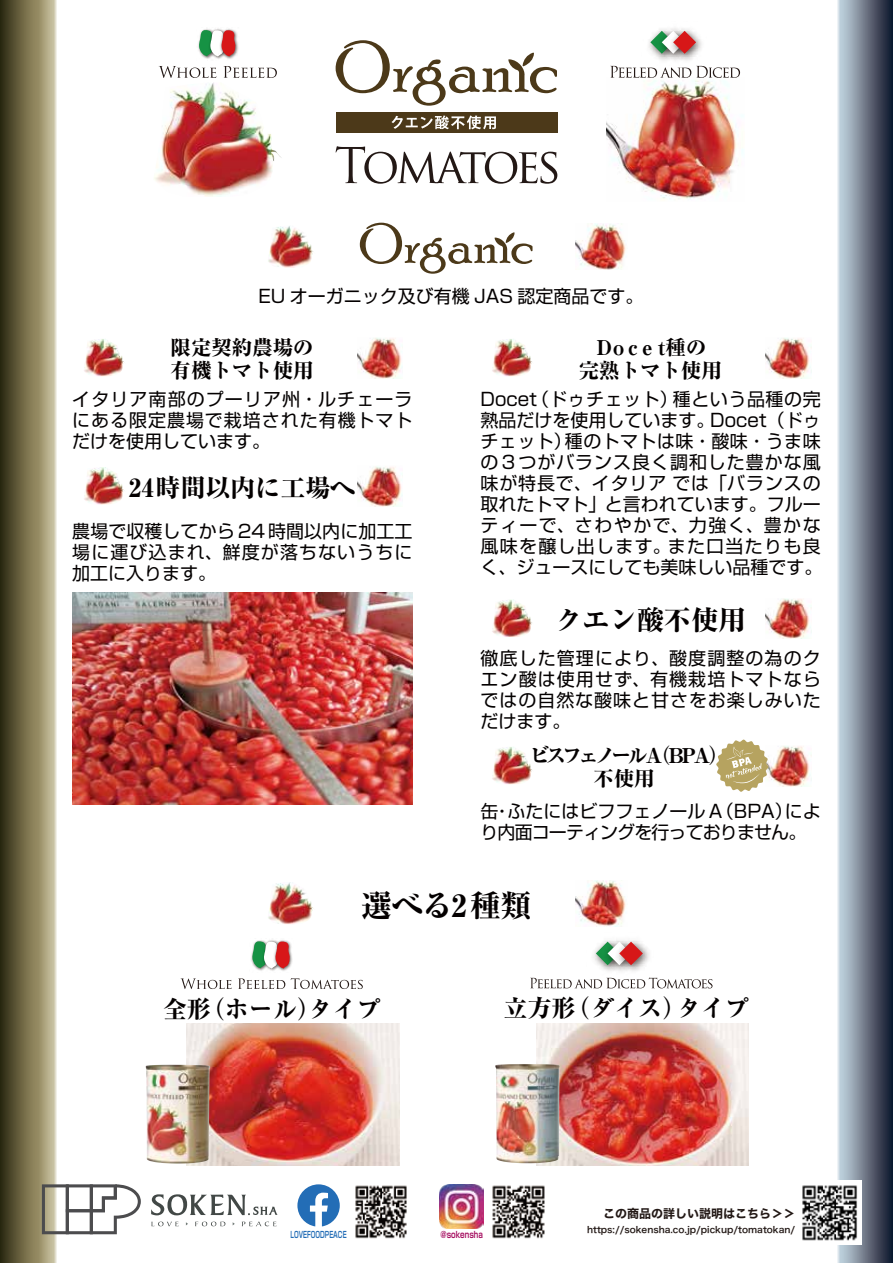
<style>
.page{position:relative;width:893px;height:1263px;background:#fff}
.page>*{position:absolute;margin:0;border:0;box-sizing:border-box;transform-origin:0 0}
.t1{font:800 30.6px "Ryumin Pro";color:#040000}
.t2{font:800 27.15px "Ryumin Pro";color:#040000}
.t3{font:800 24.9px "Ryumin Pro";color:#040000}
.t4{font:800 24.15px "Ryumin Pro";color:#040000}
.t5{font:800 20.4px/23.2px "Ryumin Pro";color:#040000}
.t6{font:800 20.4px/23.2px "Ryumin Pro";letter-spacing:-.2em;color:#040000;text-align:center}
.t7{font:18px/21px "Shin Go Pro";letter-spacing:.055em;color:#040000;text-align:justify}
.t8{font:18px/21px "Shin Go Pro";letter-spacing:-.05em;color:#040000}
.t9{font:18px "Shin Go Pro";color:#040000}
.t10{font:12px "Hiragino Sans W7";color:#221815}
.t11{font:9px "Hiragino Sans W6";color:#221815}
.t12{font:700 9px "Shin Go Pro De";color:#236db6;scale:.64 1}
.t13{font:700 9px "Shin Go Pro De";color:#a40b5e;scale:.8 1}
</style>
<div class="page">
<svg style="left:0;top:0;width:57px;height:1263px;background:#7e7756"></svg>
<svg style="left:837px;top:0;width:56px;height:1263px;background:#6e7888"></svg>
<svg style="left:151px;top:1221px;width:28px;height:5px"></svg>
<svg style="left:195px;top:1221px;width:30px;height:5px"></svg>
<svg style="left:242px;top:1221px;width:35px;height:5px"></svg>
<svg style="left:151px;top:1194px;width:127px;height:21px"></svg>
<svg style="left:42px;top:1184px;width:99px;height:50px"></svg>
<img style="left:440px;top:1184px;width:44px;height:44px">
<img style="left:492px;top:1185px;width:53px;height:54px">
<svg style="left:297px;top:1184px;width:43px;height:42px"></svg>
<img style="left:355px;top:1185px;width:52px;height:54px">
<img style="left:802px;top:1180px;width:59px;height:64px">
<div style="left:336px;top:112px;width:221px;height:21px;background:#4c3919"></div>
<svg style="left:391px;top:115px;width:105px;height:14px"></svg>
<svg style="left:336px;top:40px;width:221px;height:66px"></svg>
<svg style="left:336px;top:146px;width:221px;height:38px"></svg>
<img style="left:606px;top:80px;width:137px;height:120px">
<img style="left:654px;top:29px;width:10px;height:32px">
<img style="left:664px;top:28px;width:38px;height:38px">
<svg style="left:650px;top:31px;width:46px;height:23px"></svg>
<svg style="left:610px;top:66px;width:130px;height:12px"></svg>
<svg style="left:159px;top:66px;width:57px;height:12px"></svg>
<svg style="left:224px;top:66px;width:53px;height:12px"></svg>
<img style="left:154px;top:82px;width:128px;height:115px">
<img style="left:198px;top:42px;width:10px;height:17px">
<img style="left:208px;top:28px;width:11px;height:31px">
<img style="left:219px;top:32px;width:20px;height:27px">
<svg style="left:199px;top:29px;width:37px;height:28px"></svg>
<img style="left:576px;top:880px;width:50px;height:46px">
<img style="left:268px;top:882px;width:45px;height:42px">
<img style="left:576px;top:224px;width:50px;height:46px">
<img style="left:268px;top:226px;width:46px;height:42px">
<svg style="left:360px;top:223px;width:172px;height:51px"></svg>
<img style="left:357px;top:338px;width:46px;height:40px">
<img style="left:84px;top:339px;width:40px;height:37px">
<img style="left:766px;top:338px;width:45px;height:40px">
<img style="left:492px;top:339px;width:40px;height:37px">
<img style="left:766px;top:598px;width:45px;height:41px">
<img style="left:492px;top:599px;width:40px;height:38px">
<img style="left:768px;top:746px;width:43px;height:40px">
<img style="left:492px;top:747px;width:40px;height:37px">
<svg style="left:716px;top:739px;width:52px;height:53px"></svg>
<img style="left:357px;top:466px;width:46px;height:40px">
<img style="left:84px;top:467px;width:40px;height:38px">
<img style="left:72px;top:592px;width:340px;height:213px">
<img style="left:536px;top:1024px;width:213px;height:141px">
<img style="left:495px;top:1064px;width:65px;height:99px">
<svg style="left:531px;top:978px;width:181px;height:10px"></svg>
<img style="left:593px;top:950px;width:3px;height:11px">
<img style="left:600px;top:940px;width:10px;height:38px">
<img style="left:610px;top:940px;width:46px;height:38px">
<svg style="left:596px;top:942px;width:47px;height:23px"></svg>
<img style="left:187px;top:1024px;width:212px;height:141px">
<img style="left:146px;top:1065px;width:64px;height:98px">
<svg style="left:180px;top:978px;width:52px;height:11px"></svg>
<svg style="left:238px;top:978px;width:47px;height:11px"></svg>
<svg style="left:291px;top:978px;width:72px;height:11px"></svg>
<img style="left:251px;top:940px;width:10px;height:31px">
<img style="left:261px;top:940px;width:12px;height:31px">
<img style="left:273px;top:940px;width:20px;height:31px">
<svg style="left:252px;top:941px;width:38px;height:28px"></svg>
<p class="t9" style="left:258px;top:281px;width:387px">EU オーガニック及び有機 JAS 認定商品です。</p>
<p class="t5" style="left:171px;top:334px;width:144px">限定契約農場の有機トマト使用</p>
<p class="t7" style="left:72px;top:387px;width:342px">イタリア南部のプーリア州・ルチェーラにある限定農場で栽培された有機トマトだけを使用しています。</p>
<p class="t5" style="left:579px;top:334px;width:144px;text-align:center">Ｄｏｃｅｔ種の<br>完熟トマト使用</p>
<p class="t7" style="left:480px;top:387px;width:344px">Docet（ドゥチェット）種という品種の完熟品だけを使用しています。Docet（ドゥチェット）種のトマトは味・酸味・うま味の３つがバランス良く調和した豊かな風味が特長で、イタリア では「バランスの取れたトマト」と言われています。フルーティーで、さわやかで、力強く、豊かな風味を醸し出します。また口当たりも良く、ジュースにしても美味しい品種です。</p>
<h2 class="t2" style="left:555px;top:599px;width:192px">クエン酸不使用</h2>
<p class="t7" style="left:480px;top:645px;width:342px">徹底した管理により、酸度調整の為のクエン酸は使用せず、有機栽培トマトならではの自然な酸味と甘さをお楽しみいただけます。</p>
<p class="t6" style="left:530px;top:742px;width:201px">ビスフェノールＡ（BPA）不使用</p>
<p class="t8" style="left:480px;top:798px;width:342px">缶・ふたにはビフフェノール A（BPA）により内面コーティングを行っておりません。</p>
<h3 class="t3" style="left:129px;top:468px;width:228px">24時間以内に工場へ</h3>
<p class="t7" style="left:72px;top:518px;width:342px">農場で収穫してから 24 時間以内に加工工場に運び込まれ、鮮度が落ちないうちに加工に入ります。</p>
<h1 class="t1" style="left:361px;top:881px;width:172px">選べる2種類</h1>
<h3 class="t4" style="left:163px;top:990px;width:219px">全形（ホール）タイプ</h3>
<h3 class="t4" style="left:503px;top:989px;width:247px">立方形（ダイス）タイプ</h3>
<p class="t12" style="left:291px;top:1227px;width:89px">LOVEFOODPEACE</p>
<p class="t13" style="left:440px;top:1227px;width:55px">@sokensha</p>
<p class="t10" style="left:603px;top:1204px;width:194px">この商品の詳しい説明はこちら＞＞</p>
<p class="t11" style="left:587px;top:1221px;width:210px">https://sokensha.co.jp/pickup/tomatokan/</p>
</div>
